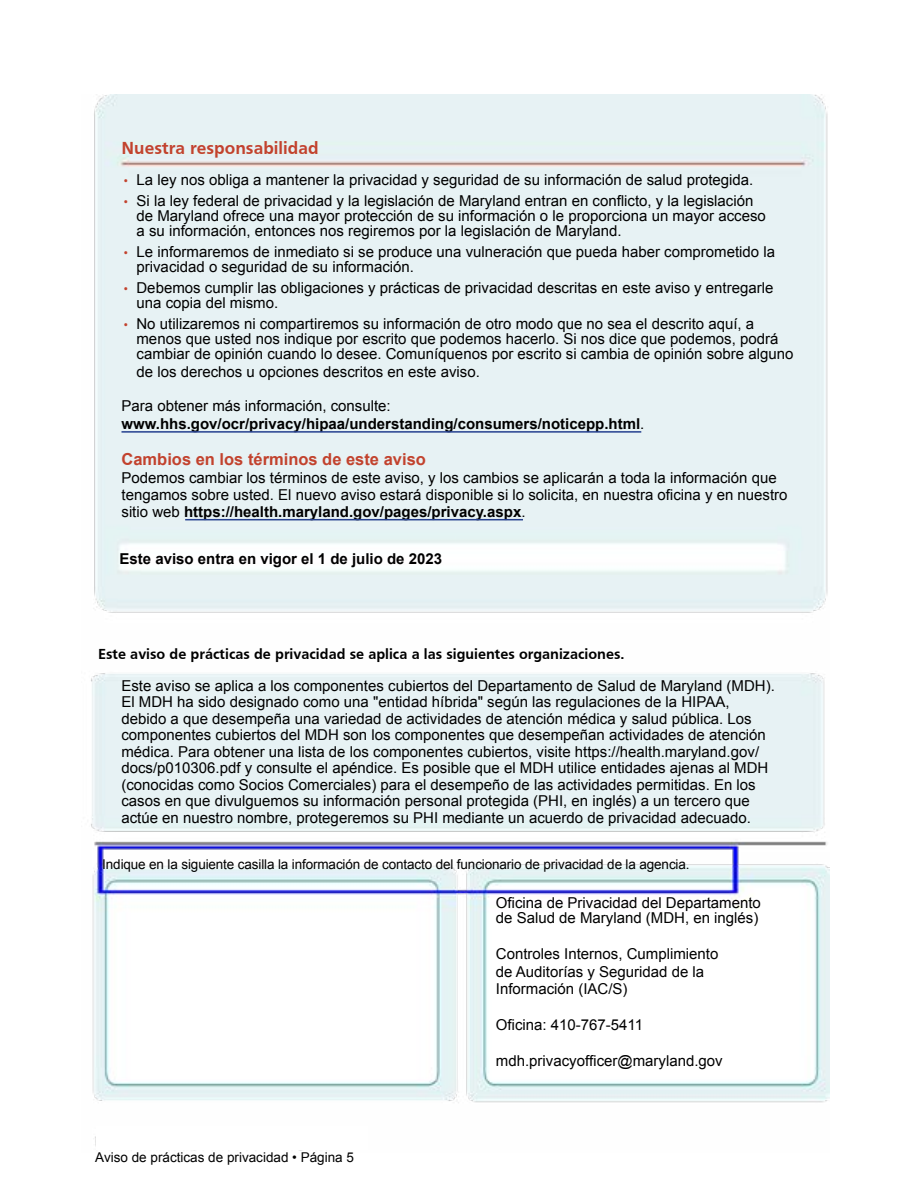
<style>
.page{position:relative;width:918px;height:1188px;background:#fff}
.page>*{position:absolute;margin:0;border:0;box-sizing:border-box;transform-origin:0 0}
.Paragraph_Style1{font:700 18px "Frutiger";color:#c2422d}
.Paragraph_Style5{font:700 16.5px "Arial";color:#c2422d}
.Paragraph_Style5-2{font:15px/16.5px "Arial";color:#000}
.Paragraph_Style5-3{font:700 15px "Arial";color:#000}
.Paragraph_Style1-2{font:700 15px "Frutiger";color:#000}
.Paragraph_Style5-4{font:13.5px "Arial";letter-spacing:-.01em;color:#000}
.Paragraph_Style1-3{font:13.5px "Arial";color:#000}
.s1{font-family:"Frutiger";color:#c2422d}
.s2{font-weight:400}
.s3{font-weight:700}
</style>
<div class="page">
<img style="left:91px;top:95px;width:738px;height:1056px">
<hr style="left:122px;top:431px;width:519px;height:2px;background:#25408f">
<hr style="left:185px;top:519px;width:338px;height:1px;background:#25408f">
<div style="left:96px;top:1126px;width:272px;height:24px;background:#fff"></div>
<p class="Paragraph_Style1" style="left:122px;top:137px;width:199px">Nuestra responsabilidad</p>
<p class="Paragraph_Style5-2" style="left:122px;top:172px;width:633px"><span class="s1">•</span> La ley nos obliga a mantener la privacidad y seguridad de su información de salud protegida.</p>
<p class="Paragraph_Style5-2" style="left:136px;top:194px;width:631px;line-height:15px;text-indent:-15px"><span class="s1">•</span> Si la ley federal de privacidad y la legislación de Maryland entran en conflicto, y la legislación de Maryland ofrece una mayor protección de su información o le proporciona un mayor acceso a su información, entonces nos regiremos por la legislación de Maryland.</p>
<p class="Paragraph_Style5-2" style="left:136px;top:245px;width:640px;line-height:15px;text-indent:-15px"><span class="s1">•</span> Le informaremos de inmediato si se produce una vulneración que pueda haber comprometido la privacidad o seguridad de su información.</p>
<p class="Paragraph_Style5-2" style="left:136px;top:281px;width:638px;line-height:15px;text-indent:-15px"><span class="s1">•</span> Debemos cumplir las obligaciones y prácticas de privacidad descritas en este aviso y entregarle una copia del mismo.</p>
<p class="Paragraph_Style5-2" style="left:136px;top:317px;width:658px;line-height:15px;text-indent:-15px"><span class="s1">•</span> No utilizaremos ni compartiremos su información de otro modo que no sea el descrito aquí, a menos que usted nos indique por escrito que podemos hacerlo. Si nos dice que podemos, podrá cambiar de opinión cuando lo desee. Comuníquenos por escrito si cambia de opinión sobre alguno</p>
<p class="Paragraph_Style5-2" style="left:136px;top:364px;width:345px">de los derechos u opciones descritos en este aviso.</p>
<p class="Paragraph_Style5-2" style="left:122px;top:398px;width:271px">Para obtener más información, consulte:</p>
<p class="Paragraph_Style5-3" style="left:122px;top:414px;width:524px">www.hhs.gov/ocr/privacy/hipaa/understanding/consumers/noticepp.html<span class="s2">.</span></p>
<p class="Paragraph_Style5" style="left:122px;top:448px;width:306px">Cambios en los términos de este aviso</p>
<p class="Paragraph_Style5-2" style="left:122px;top:470px;width:668px">Podemos cambiar los términos de este aviso, y los cambios se aplicarán a toda la información que tengamos sobre usted. El nuevo aviso estará disponible si lo solicita, en nuestra oficina y en nuestro sitio web <span class="s3">https://health.maryland.gov/pages/privacy.aspx</span>.</p>
<p class="Paragraph_Style5-3" style="left:120px;top:549px;width:324px">Este aviso entra en vigor el 1 de julio de 2023</p>
<p class="Paragraph_Style1-2" style="left:98px;top:646px;width:528px">Este aviso de prácticas de privacidad se aplica a las siguientes organizaciones.</p>
<p class="Paragraph_Style5-2" style="left:121px;top:677px;width:655px">Este aviso se aplica a los componentes cubiertos del Departamento de Salud de Maryland (MDH).<br>El MDH ha sido designado como una "entidad híbrida" según las regulaciones de la HIPAA, debido a que desempeña una variedad de actividades de atención médica y salud pública. Los componentes cubiertos del MDH son los componentes que desempeñan actividades de atención médica. Para obtener una lista de los componentes cubiertos, visite https://health.maryland.gov/ docs/p010306.pdf y consulte el apéndice. Es posible que el MDH utilice entidades ajenas al MDH (conocidas como Socios Comerciales) para el desempeño de las actividades permitidas. En los casos en que divulguemos su información personal protegida (PHI, en inglés) a un tercero que actúe en nuestro nombre, protegeremos su PHI mediante un acuerdo de privacidad adecuado.</p>
<p class="Paragraph_Style5-4" style="left:102px;top:855px;width:589px">Indique en la siguiente casilla la información de contacto del funcionario de privacidad de la agencia.</p>
<p class="Paragraph_Style1-3" style="left:95px;top:1149px;width:260px">Aviso de prácticas de privacidad • Página 5</p>
<p class="Paragraph_Style5-2" style="left:496px;top:895px;width:267px;line-height:15px">Oficina de Privacidad del Departamento de Salud de Maryland (MDH, en inglés)</p>
<p class="Paragraph_Style5-2" style="left:496px;top:946px;width:224px;line-height:17.1px">Controles Internos, Cumplimiento de Auditorías y Seguridad de la<br>Información (IAC/S)</p>
<p class="Paragraph_Style5-2" style="left:496px;top:1016px;width:149px">Oficina: 410-767-5411</p>
<p class="Paragraph_Style5-2" style="left:496px;top:1052px;width:228px">mdh.privacyofficer@maryland.gov</p>
</div>
